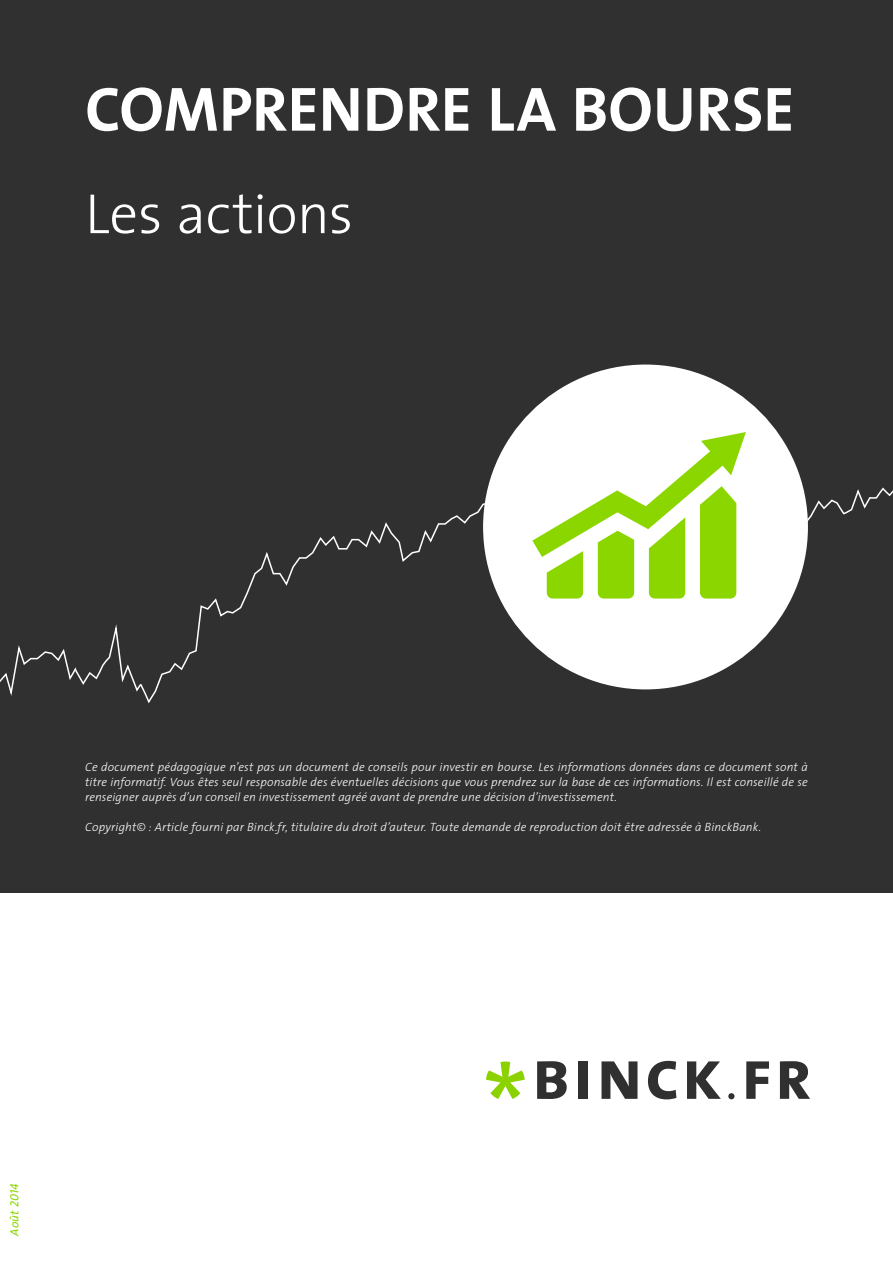
<style>
.page{position:relative;width:893px;height:1263px;background:#fff}
.page>*{position:absolute;margin:0;border:0;box-sizing:border-box;transform-origin:0 0}
.t1{font:700 63px "The Sans";color:#fff}
.t2{font:300 57px "The Sans";letter-spacing:-.01em;color:#fff}
.t3{font:italic 300 12px/15px "The Sans";letter-spacing:.015em;color:#fff;text-align:justify}
.t4{font:italic 12px "The Sans";color:#8cd600}
.s1{font-family:"The Sans Caps"}
</style>
<div class="page">
<div style="left:0;top:0;width:893px;height:893px;background:#303030"></div>
<div style="left:483px;top:365px;width:325px;height:324px;background:#fff;border-radius:50%"></div>
<svg style="left:0;top:478px;width:893px;height:226px"></svg>
<svg style="left:537px;top:1061px;width:30px;height:38px"></svg>
<div style="left:578px;top:1061px;width:10px;height:38px;background:#303030"></div>
<svg style="left:601px;top:1061px;width:36px;height:38px"></svg>
<svg style="left:648px;top:1061px;width:28px;height:38px"></svg>
<svg style="left:687px;top:1061px;width:34px;height:38px"></svg>
<svg style="left:728px;top:1093px;width:6px;height:6px"></svg>
<svg style="left:746px;top:1061px;width:23px;height:38px"></svg>
<svg style="left:780px;top:1061px;width:30px;height:38px"></svg>
<svg style="left:486px;top:1061px;width:39px;height:38px"></svg>
<svg style="left:532px;top:432px;width:214px;height:166px"></svg>
<h1 class="t1" style="left:85px;top:57px;width:711px">COMPRENDRE LA BOURSE</h1>
<p class="t2" style="left:85px;top:167px;width:270px">Les actions</p>
<p class="t3" style="left:85px;top:759px;width:724px">Ce document pédagogique n’est pas un document de conseils pour investir en bourse. Les informations données dans ce document sont à titre informatif. Vous êtes seul responsable des éventuelles décisions que vous prendrez sur la base de ces informations. Il est conseillé de se renseigner auprès d’un conseil en investissement agréé avant de prendre une décision d’investissement.</p>
<p class="t3" style="left:85px;top:819px;width:677px">Copyright© : Article fourni par Binck.fr, titulaire du droit d’auteur. Toute demande de reproduction doit être adressée à BinckBank.</p>
<p class="t4" style="left:4px;top:1236px;width:54px;rotate:-90deg">Août <span class="s1">2014</span></p>
</div>
